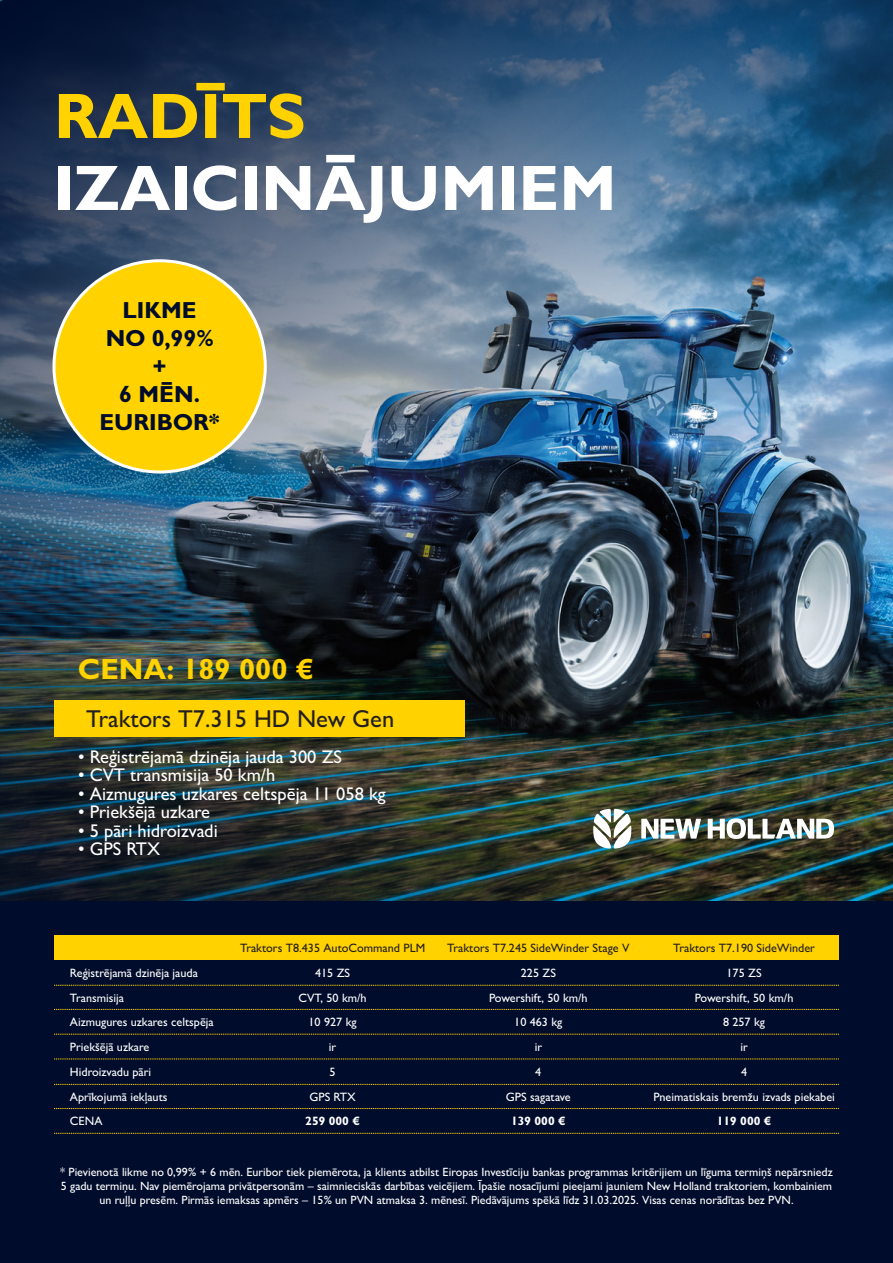
<style>
.page{position:relative;width:893px;height:1263px;background:#fff}
.page>*{position:absolute;margin:0;border:0;box-sizing:border-box;transform-origin:0 0}
.t1{font:700 64.5px "Gill Sans MT Pro";color:#fff}
.t2{font:700 64.5px "Gill Sans MT Pro";color:#ffd200}
.t3{font:700 29.25px "Gill Sans MT Pro";color:#ffd200}
.t4{font:500 24.45px "Gill Sans MT Pro";color:#231f20}
.t5{font:700 23.4px/28px "Gill Sans MT Pro";color:#000c2b;text-align:center}
.t6{font:500 18.45px "Gill Sans MT Pro";color:#fff}
.t7{font:500 12.15px/24.8px "Gill Sans MT Pro";color:#fff}
.t8{font:500 12.15px "Gill Sans MT Pro";color:#231f20}
.t9{font:700 12.15px "Gill Sans MT Pro";color:#fff}
.t10{font:500 12px/14.4px "Gill Sans MT Pro";color:#fff;text-align:center}
</style>
<div class="page">
<img style="left:0;top:0;width:893px;height:894px">
<img style="left:0;top:483px;width:708px;height:419px">
<svg style="left:641px;top:819px;width:60px;height:20px"></svg>
<svg style="left:708px;top:818px;width:126px;height:21px"></svg>
<svg style="left:593px;top:809px;width:38px;height:39px"></svg>
<div style="left:54px;top:700px;width:411px;height:37px;background:#ffd200"></div>
<div style="left:0;top:902px;width:893px;height:361px;background:#000c2b"></div>
<svg style="left:54px;top:985px;width:785px;height:1px"></svg>
<svg style="left:54px;top:1084px;width:785px;height:1px"></svg>
<svg style="left:54px;top:1009px;width:785px;height:1px"></svg>
<svg style="left:54px;top:1108px;width:785px;height:1px"></svg>
<svg style="left:54px;top:1034px;width:785px;height:1px"></svg>
<svg style="left:54px;top:1133px;width:785px;height:1px"></svg>
<svg style="left:54px;top:1059px;width:785px;height:1px"></svg>
<div style="left:222px;top:935px;width:206px;height:25px;background:#ffd200"></div>
<div style="left:428px;top:935px;width:205px;height:25px;background:#ffd200"></div>
<div style="left:633px;top:935px;width:206px;height:25px;background:#ffd200"></div>
<div style="left:54px;top:935px;width:168px;height:25px;background:#ffd200"></div>
<div style="left:54px;top:261px;width:211px;height:211px;background:#ffd200;border-radius:50%"></div>
<h1 class="t2" style="left:54px;top:76px;width:253px">RADĪTS</h1>
<h1 class="t1" style="left:54px;top:148px;width:564px">IZAICINĀJUMIEM</h1>
<h3 class="t5" style="left:99px;top:296px;width:122px">LIKME<br>NO 0,99% +<br>6 MĒN.<br>EURIBOR*</h3>
<h2 class="t3" style="left:78px;top:651px;width:237px">CENA: 189 000 €</h2>
<h3 class="t4" style="left:86px;top:704px;width:310px">Traktors T7.315 HD New Gen</h3>
<h3 class="t6" style="left:78px;top:745px;width:265px">• Reģistrējamā dzinēja jauda 300 ZS</h3>
<h3 class="t6" style="left:78px;top:764px;width:199px">• CVT transmisija 50 km/h</h3>
<h3 class="t6" style="left:78px;top:782px;width:309px">• Aizmugures uzkares celtspēja 11 058 kg</h3>
<h3 class="t6" style="left:78px;top:801px;width:133px">• Priekšējā uzkare</h3>
<h3 class="t6" style="left:78px;top:819px;width:141px">• 5 pāri hidroizvadi</h3>
<h3 class="t6" style="left:78px;top:838px;width:83px">• GPS RTX</h3>
<p class="t7" style="left:70px;top:960px;width:130px">Reģistrējamā dzinēja jauda</p>
<p class="t7" style="left:70px;top:985px;width:56px">Transmisija</p>
<p class="t7" style="left:70px;top:1010px;width:145px">Aizmugures uzkares celtspēja</p>
<p class="t7" style="left:70px;top:1034px;width:81px">Priekšējā uzkare</p>
<p class="t7" style="left:70px;top:1059px;width:83px">Hidroizvadu pāri</p>
<p class="t7" style="left:70px;top:1084px;width:99px">Aprīkojumā iekļauts<br>CENA</p>
<p class="t8" style="left:240px;top:941px;width:187px">Traktors T8.435 AutoCommand PLM</p>
<p class="t7" style="left:315px;top:960px;width:37px">415 ZS</p>
<p class="t8" style="left:447px;top:941px;width:184px">Traktors T7.245 SideWinder Stage V</p>
<p class="t7" style="left:521px;top:960px;width:37px">225 ZS</p>
<p class="t8" style="left:673px;top:941px;width:143px">Traktors T7.190 SideWinder</p>
<p class="t7" style="left:726px;top:960px;width:37px">175 ZS</p>
<p class="t7" style="left:299px;top:985px;width:70px">CVT, 50 km/h</p>
<p class="t7" style="left:489px;top:985px;width:100px">Powershift, 50 km/h</p>
<p class="t7" style="left:695px;top:985px;width:100px">Powershift, 50 km/h</p>
<p class="t7" style="left:309px;top:1010px;width:50px">10 927 kg</p>
<p class="t7" style="left:330px;top:1059px;width:8px">5</p>
<p class="t7" style="left:329px;top:1034px;width:9px">ir</p>
<p class="t7" style="left:514px;top:1010px;width:50px">10 463 kg</p>
<p class="t7" style="left:535px;top:1059px;width:8px">4</p>
<p class="t7" style="left:535px;top:1034px;width:9px">ir</p>
<p class="t7" style="left:723px;top:1010px;width:44px">8 257 kg</p>
<p class="t7" style="left:741px;top:1059px;width:8px">4</p>
<p class="t7" style="left:740px;top:1034px;width:9px">ir</p>
<p class="t7" style="left:309px;top:1084px;width:48px">GPS RTX</p>
<p class="t7" style="left:506px;top:1084px;width:66px">GPS sagatave</p>
<p class="t7" style="left:653px;top:1084px;width:183px">Pneimatiskais bremžu izvads piekabei</p>
<p class="t9" style="left:305px;top:1114px;width:56px">259 000 €</p>
<p class="t9" style="left:511px;top:1114px;width:56px">139 000 €</p>
<p class="t9" style="left:717px;top:1114px;width:56px">119 000 €</p>
<p class="t10" style="left:60px;top:1164px;width:774px">* Pievienotā likme no 0,99% + 6 mēn. Euribor tiek piemērota, ja klients atbilst Eiropas Investīciju bankas programmas kritērijiem un līguma termiņš nepārsniedz<br>5 gadu termiņu. Nav piemērojama privātpersonām – saimnieciskās darbības veicējiem. Īpašie nosacījumi pieejami jauniem New Holland traktoriem, kombainiem un ruļļu presēm. Pirmās iemaksas apmērs – 15% un PVN atmaksa 3. mēnesī. Piedāvājums spēkā līdz 31.03.2025. Visas cenas norādītas bez PVN.</p>
</div>
